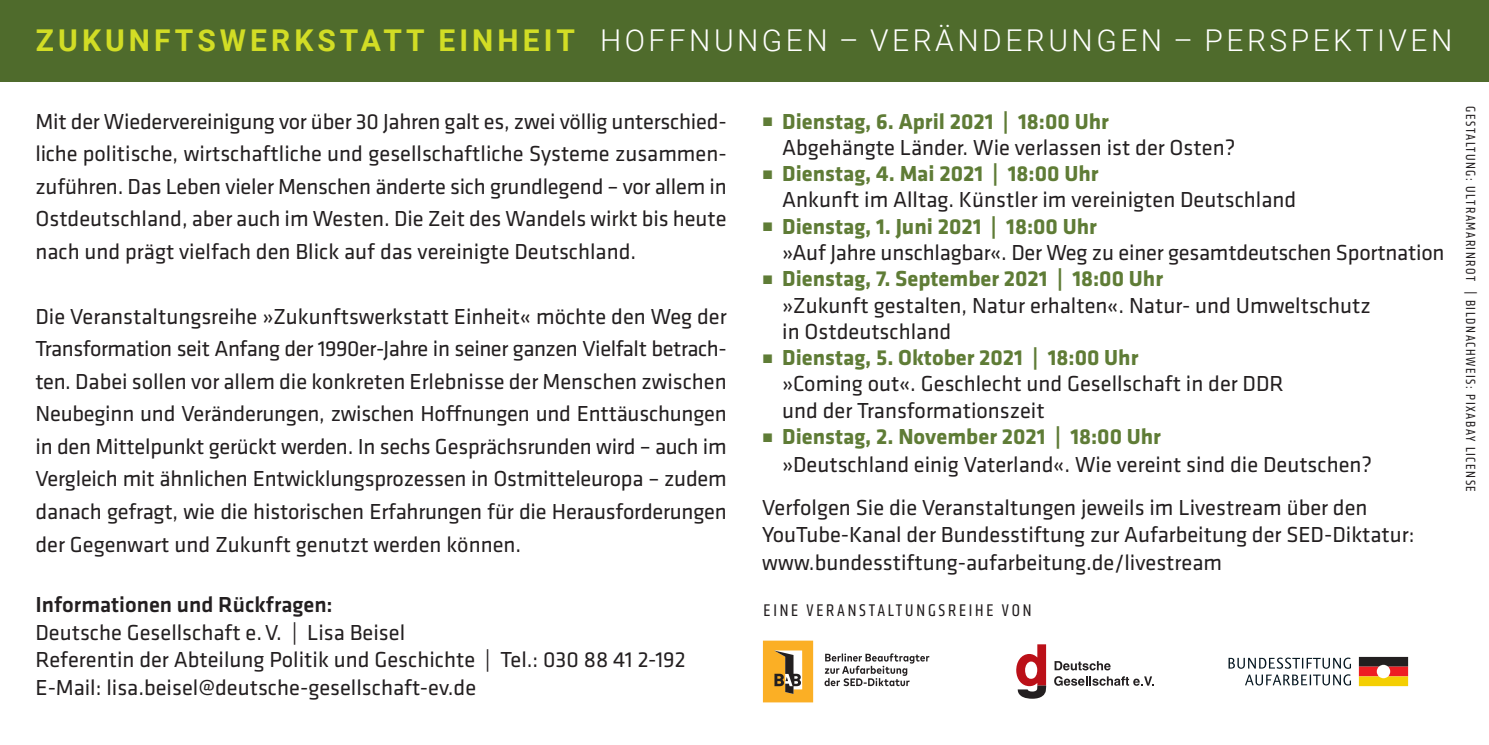
<style>
.page{position:relative;width:1489px;height:745px;background:#fff}
.page>*{position:absolute;margin:0;border:0;box-sizing:border-box;transform-origin:0 0}
.t1{font:300 30px "Roboto";letter-spacing:.115em;color:#fff}
.t2{font:22.5px/32.5px "Klavika";color:#231f20}
.t3{font:500 22.5px "Klavika";color:#231f20}
.t4{font:condensed 17.5px "Klavika";letter-spacing:.16em;color:#231f20}
.t5{font:condensed 13.75px "Klavika";letter-spacing:.11em;color:#231f20}
.s1{font-weight:700;color:#d2dd25}
.s2{font-weight:700;font-size:17.5px;color:#5f7c36}
.s3{font-weight:700;color:#5f7c36}
</style>
<div class="page">
<div style="left:0;top:0;width:1488px;height:81px;background:#4f6b2c"></div>
<svg style="left:1016px;top:644px;width:30px;height:54px"></svg>
<svg style="left:1054px;top:661px;width:99px;height:24px"></svg>
<svg style="left:1358px;top:656px;width:49px;height:29px"></svg>
<svg style="left:1228px;top:657px;width:122px;height:28px"></svg>
<svg style="left:763px;top:640px;width:50px;height:62px"></svg>
<svg style="left:824px;top:653px;width:105px;height:32px"></svg>
<h1 class="t1" style="left:36px;top:19px;width:1417px"><span class="s1">ZUKUNFTSWERKSTATT EINHEIT</span> HOFFNUNGEN – VERÄNDERUNGEN – PERSPEKTIVEN</h1>
<p class="t2" style="left:35px;top:104px;width:692px;text-align:justify">Mit der Wiedervereinigung vor über 30 Jahren galt es, zwei völlig unterschied&shy;liche politische, wirtschaftliche und gesellschaftliche Systeme zusammen&shy;zuführen. Das Leben vieler Menschen änderte sich grundlegend – vor allem in Ostdeutschland, aber auch im Westen. Die Zeit des Wandels wirkt bis heute nach und prägt vielfach den Blick auf das vereinigte Deutschland.</p>
<p class="t2" style="left:35px;top:299px;width:692px;text-align:justify">Die Veranstaltungsreihe »Zukunftswerkstatt Einheit« möchte den Weg der Transformation seit Anfang der 1990er-Jahre in seiner ganzen Vielfalt betrach&shy;ten. Dabei sollen vor allem die konkreten Erlebnisse der Menschen zwischen Neubeginn und Veränderungen, zwischen Hoffnungen und Enttäuschungen in den Mittelpunkt gerückt werden. In sechs Gesprächsrunden wird – auch im Vergleich mit ähnlichen Entwicklungsprozessen in Ostmitteleuropa – zudem danach gefragt, wie die historischen Erfahrungen für die Herausforderungen der Gegenwart und Zukunft genutzt werden können.</p>
<p class="t3" style="left:35px;top:589px;width:299px">Informationen und Rückfragen:</p>
<p class="t2" style="left:35px;top:617px;width:651px;line-height:27.5px">Deutsche Gesellschaft e.V. | Lisa Beisel<br>Referentin der Abteilung Politik und Geschichte | Tel.: 030 88 41 2-192<br>E-Mail: lisa.beisel@deutsche-gesellschaft-ev.de</p>
<p class="t2" style="left:782px;top:107px;width:454px;line-height:26.2px;text-indent:-20px"><span class="s2">•</span> <span class="s3">Dienstag, 6. April 2021 | 18:00 Uhr<br></span>Abgehängte Länder. Wie verlassen ist der Osten?</p>
<p class="t2" style="left:782px;top:160px;width:515px;line-height:26.2px;text-indent:-20px"><span class="s2">•</span> <span class="s3">Dienstag, 4. Mai 2021 | 18:00 Uhr<br></span>Ankunft im Alltag. Künstler im vereinigten Deutschland</p>
<p class="t2" style="left:782px;top:212px;width:664px;line-height:26.2px;text-indent:-20px"><span class="s2">•</span> <span class="s3">Dienstag, 1. Juni 2021 | 18:00 Uhr<br></span>»Auf Jahre unschlagbar«. Der Weg zu einer gesamtdeutschen Sportnation</p>
<p class="t2" style="left:782px;top:265px;width:590px;line-height:26.2px;text-indent:-20px"><span class="s2">•</span> <span class="s3">Dienstag, 7. September 2021 | 18:00 Uhr<br></span>»Zukunft gestalten, Natur erhalten«. Natur- und Umweltschutz in Ostdeutschland</p>
<p class="t2" style="left:782px;top:343px;width:503px;line-height:26.2px;text-indent:-20px"><span class="s2">•</span> <span class="s3">Dienstag, 5. Oktober 2021 | 18:00 Uhr<br></span>»Coming out«. Geschlecht und Gesellschaft in der DDR und der Transformationszeit</p>
<p class="t2" style="left:782px;top:422px;width:591px;line-height:27.5px;text-indent:-20px"><span class="s2">•</span> <span class="s3">Dienstag, 2. November 2021 | 18:00 Uhr<br></span>»Deutschland einig Vaterland«. Wie vereint sind die Deutschen?</p>
<p class="t2" style="left:762px;top:493px;width:653px;line-height:26.2px">Verfolgen Sie die Veranstaltungen jeweils im Livestream über den<br>YouTube-Kanal der Bundesstiftung zur Aufarbeitung der SED-Diktatur:</p>
<p class="t2" style="left:762px;top:545px;width:461px">www.bundesstiftung-aufarbeitung.de/livestream</p>
<p class="t4" style="left:763px;top:599px;width:269px">EINE VERANSTALTUNGSREIHE VON</p>
<p class="t5" style="left:1478px;top:106px;width:386px;rotate:90deg">GESTALTUNG: ULTRAMARINROT | BILDNACHWEIS: PIXABAY LICENSE</p>
</div>
